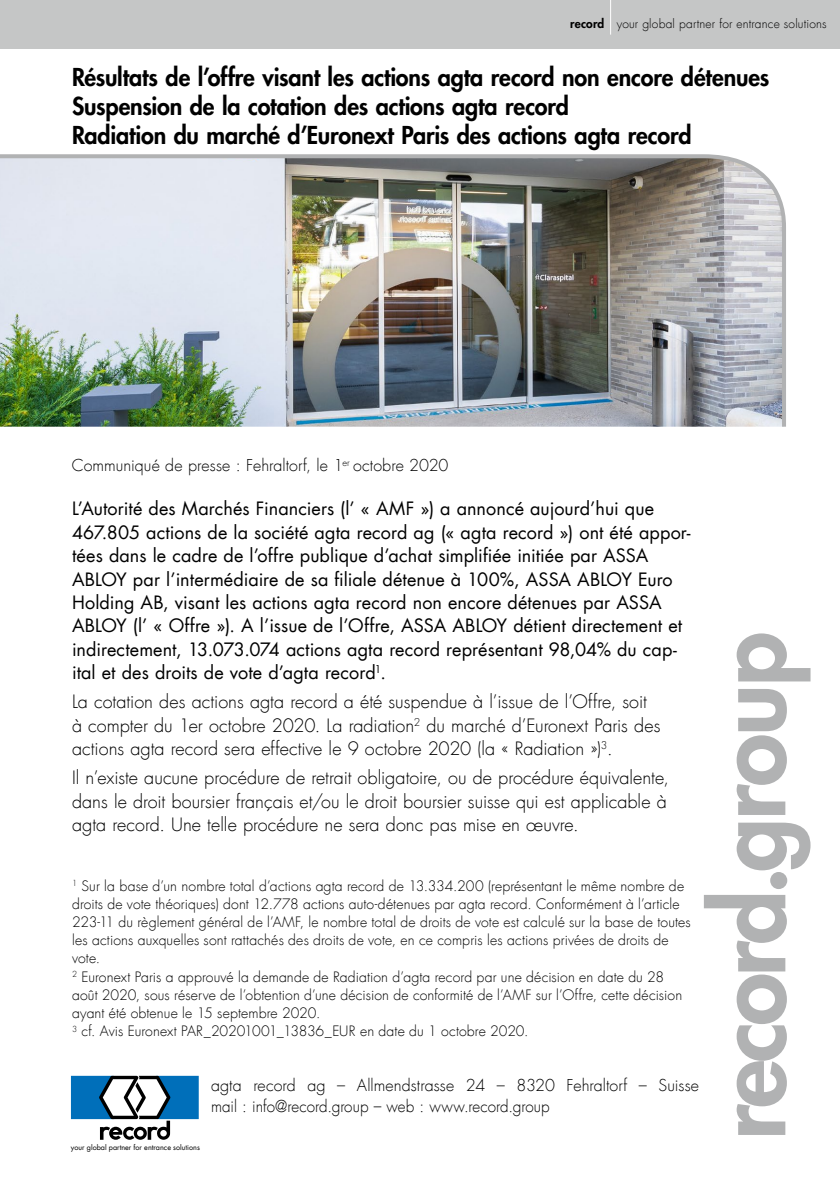
<style>
.page{position:relative;width:840px;height:1191px;background:#fff}
.page>*{position:absolute;margin:0;border:0;box-sizing:border-box;transform-origin:0 0}
.t1{font:800 96px "Futura Std";letter-spacing:-.025em;color:#b1b2b3}
.t2{font:800 24px/28.8px "Futura Std";letter-spacing:-.005em;color:#000}
.t3{font:18px/23.4px "Futura Com";letter-spacing:.005em;color:#000}
.t4{font:300 18px/23.4px "Futura Com";color:#000}
.t5{font:300 16px/20.8px "Futura Com";letter-spacing:.005em;color:#000}
.t6{font:300 14px/18.2px "Futura Com";letter-spacing:.01em;color:#000}
.t7{font:300 12px "Futura Com";letter-spacing:.015em;color:#000}
.t8{font:7.2px "Futura Com";color:#000}
.s1{font-family:"Futura Std";font-weight:800}
</style>
<div class="page">
<img style="left:0;top:154px;width:786px;height:273px">
<svg style="left:71px;top:1075px;width:128px;height:64px"></svg>
<div style="left:0;top:0;width:839px;height:48px;background:#c5c6c6"></div>
<hr style="left:609px;top:0;width:1px;height:35px;background:#fff">
<p class="t7" style="left:570px;top:16px;width:258px"><span class="s1">record</span> your global partner for entrance solutions</p>
<h2 class="t2" style="left:72px;top:63px;width:698px">Résultats de l’offre visant les actions agta record non encore détenues<br>Suspension de la cotation des actions agta record<br>Radiation du marché d’Euronext Paris des actions agta record</h2>
<p class="t5" style="left:72px;top:455px;width:378px">Communiqué de presse : Fehraltorf, le 1<sup>er</sup> octobre 2020</p>
<p class="t3" style="left:72px;top:497px;width:619px">L’Autorité des Marchés Financiers (l’ « AMF ») a annoncé aujourd’hui que 467.805 actions de la société agta record ag (« agta record ») ont été appor&shy;tées dans le cadre de l’offre publique d’achat simplifiée initiée par ASSA ABLOY par l’intermédiaire de sa filiale détenue à 100%, ASSA ABLOY Euro Holding AB, visant les actions agta record non encore détenues par ASSA ABLOY (l’ « Offre »). A l’issue de l’Offre, ASSA ABLOY détient directement et indirectement, 13.073.074 actions agta record représentant 98,04% du cap&shy;ital et des droits de vote d’agta record<sup>1</sup>.</p>
<p class="t4" style="left:72px;top:690px;width:589px">La cotation des actions agta record a été suspendue à l’issue de l’Offre, soit à compter du 1er octobre 2020. La radiation<sup>2</sup> du marché d’Euronext Paris des actions agta record sera effective le 9 octobre 2020 (la « Radiation »)<sup>3</sup>.</p>
<p class="t4" style="left:72px;top:766px;width:598px">Il n’existe aucune procédure de retrait obligatoire, ou de procédure équivalente, dans le droit boursier français et/ou le droit boursier suisse qui est applicable à agta record. Une telle procédure ne sera donc pas mise en œuvre.</p>
<h1 class="t1" style="left:688px;top:1139px;width:509px;rotate:-90deg">record.group</h1>
<p class="t6" style="left:72px;top:876px;width:620px"><sup>1</sup> Sur la base d’un nombre total d’actions agta record de 13.334.200 (représentant le même nombre de droits de vote théoriques) dont 12.778 actions auto-détenues par agta record. Conformément à l’article 223-11 du règlement général de l’AMF, le nombre total de droits de vote est calculé sur la base de toutes les actions auxquelles sont rattachés des droits de vote, en ce compris les actions privées de droits de vote.<br><sup>2</sup> Euronext Paris a approuvé la demande de Radiation d’agta record par une décision en date du 28 août 2020, sous réserve de l’obtention d’une décision de conformité de l’AMF sur l’Offre, cette décision ayant été obtenue le 15 septembre 2020.<br><sup>3</sup> cf. Avis Euronext PAR_20201001_13836_EUR en date du 1 octobre 2020.</p>
<p class="t5" style="left:211px;top:1075px;width:489px">agta record ag – Allmendstrasse 24 – 8320 Fehraltorf – Suisse mail : info@record.group – web : www.record.group</p>
<p class="t8" style="left:71px;top:1142px;width:130px">your global partner for entrance solutions</p>
</div>
